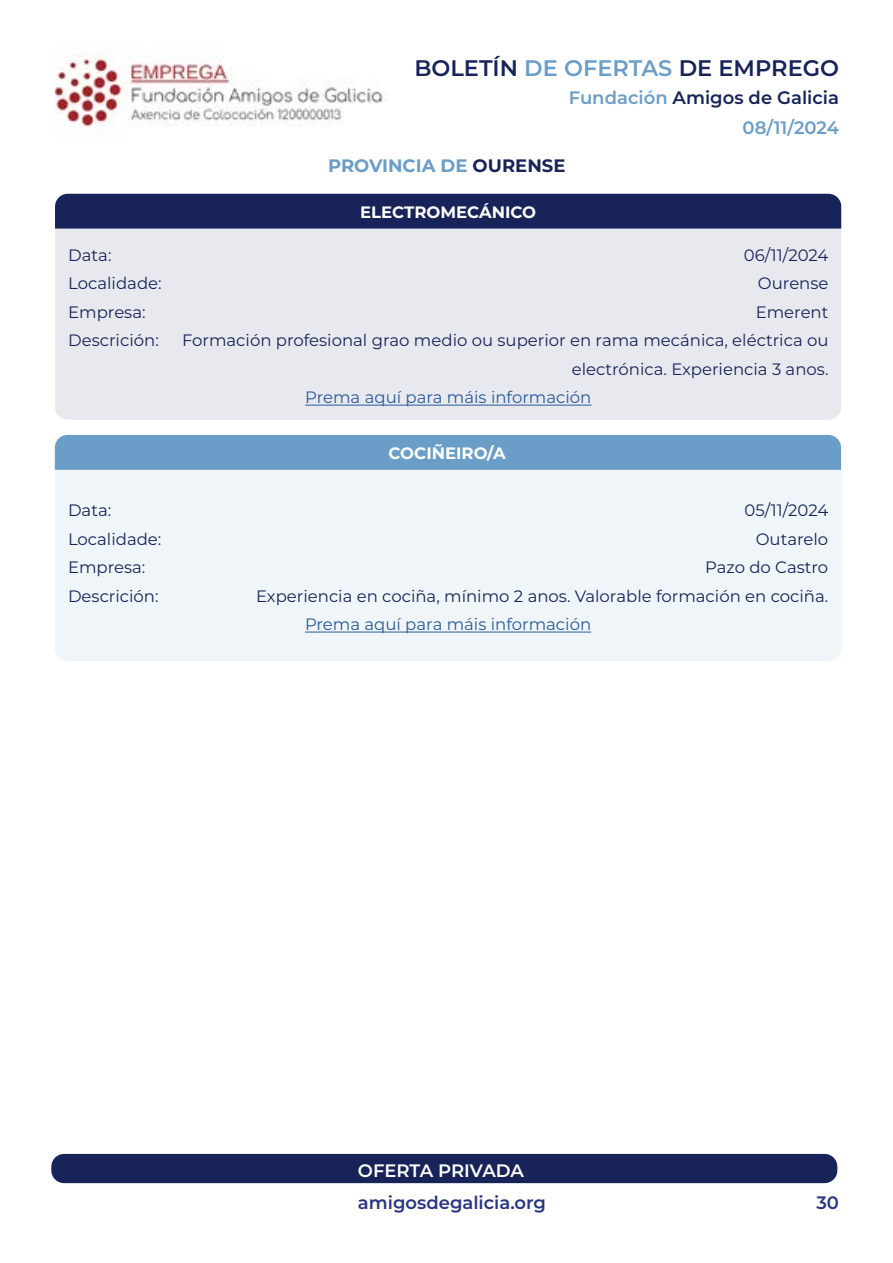
<style>
.page{position:relative;width:893px;height:1263px;background:#fff}
.page>*{position:absolute;margin:0;border:0;box-sizing:border-box;transform-origin:0 0}
.t1{font:600 22.5px "Montserrat";color:#172359}
.t2{font:600 18px "Montserrat";color:#172359}
.t3{font:600 18px "Montserrat";color:#283583}
.t4{font:700 18px "Montserrat";color:#6a9dc8}
.t5{font:600 18px "Montserrat";letter-spacing:-.005em;color:#fff}
.t6{font:600 18px "Montserrat";letter-spacing:-.005em;color:#6a9dc8}
.t7{font:16.5px/28.5px "Montserrat";color:#172359;text-align:right}
.t8{font:16.5px "Montserrat";color:#275b9b}
.t9{font:700 16.5px "Montserrat";color:#fff}
.s1{color:#6a9dc8}
.s2{color:#172359}
</style>
<div class="page">
<img style="left:54px;top:54px;width:333px;height:83px">
<div style="left:55px;top:229px;width:786px;height:191px;background:#e8e9ee"></div>
<div style="left:55px;top:470px;width:786px;height:191px;background:#f0f5f9"></div>
<div style="left:55px;top:194px;width:786px;height:35px;background:#172359"></div>
<div style="left:55px;top:435px;width:786px;height:35px;background:#6a9dc8"></div>
<hr style="left:305px;top:405px;width:286px;height:1px;background:#275b9b">
<hr style="left:305px;top:632px;width:286px;height:1px;background:#275b9b">
<div style="left:51px;top:1154px;width:786px;height:29px;background:#172359;border-radius:13px"></div>
<h1 class="t1" style="left:414px;top:52px;width:426px">BOLETÍN <span class="s1">DE OFERTAS</span> DE EMPREGO</h1>
<p class="t2" style="left:569px;top:85px;width:272px"><span class="s1">Fundación</span> Amigos de Galicia</p>
<p class="t4" style="left:328px;top:153px;width:239px">PROVINCIA DE <span class="s2">OURENSE</span></p>
<p class="t9" style="left:360px;top:200px;width:178px">ELECTROMECÁNICO</p>
<p class="t6" style="left:743px;top:115px;width:98px">08/11/2024</p>
<p class="t7" style="left:68px;top:240px;width:45px">Data:</p>
<p class="t7" style="left:744px;top:240px;width:86px">06/11/2024</p>
<p class="t7" style="left:68px;top:269px;width:95px">Localidade:</p>
<p class="t7" style="left:758px;top:269px;width:72px">Ourense</p>
<p class="t7" style="left:68px;top:297px;width:79px">Empresa:</p>
<p class="t7" style="left:756px;top:297px;width:74px">Emerent</p>
<p class="t7" style="left:68px;top:326px;width:92px">Descrición:</p>
<p class="t7" style="left:182px;top:326px;width:648px">Formación profesional grao medio ou superior en rama mecánica, eléctrica ou electrónica. Experiencia 3 anos.</p>
<p class="t8" style="left:305px;top:386px;width:288px">Prema aquí para máis información</p>
<p class="t9" style="left:388px;top:441px;width:119px">COCIÑEIRO/A</p>
<p class="t7" style="left:68px;top:496px;width:45px">Data:</p>
<p class="t7" style="left:744px;top:496px;width:85px">05/11/2024</p>
<p class="t7" style="left:68px;top:524px;width:95px">Localidade:</p>
<p class="t7" style="left:756px;top:524px;width:74px">Outarelo</p>
<p class="t7" style="left:68px;top:553px;width:79px">Empresa:</p>
<p class="t7" style="left:705px;top:553px;width:125px">Pazo do Castro</p>
<p class="t7" style="left:68px;top:581px;width:92px">Descrición:</p>
<p class="t7" style="left:256px;top:581px;width:574px">Experiencia en cociña, mínimo 2 anos. Valorable formación en cociña.</p>
<p class="t8" style="left:305px;top:613px;width:288px">Prema aquí para máis información</p>
<p class="t5" style="left:358px;top:1158px;width:168px">OFERTA PRIVADA</p>
<p class="t3" style="left:358px;top:1190px;width:190px">amigosdegalicia.org</p>
<p class="t3" style="left:816px;top:1190px;width:24px">30</p>
</div>
